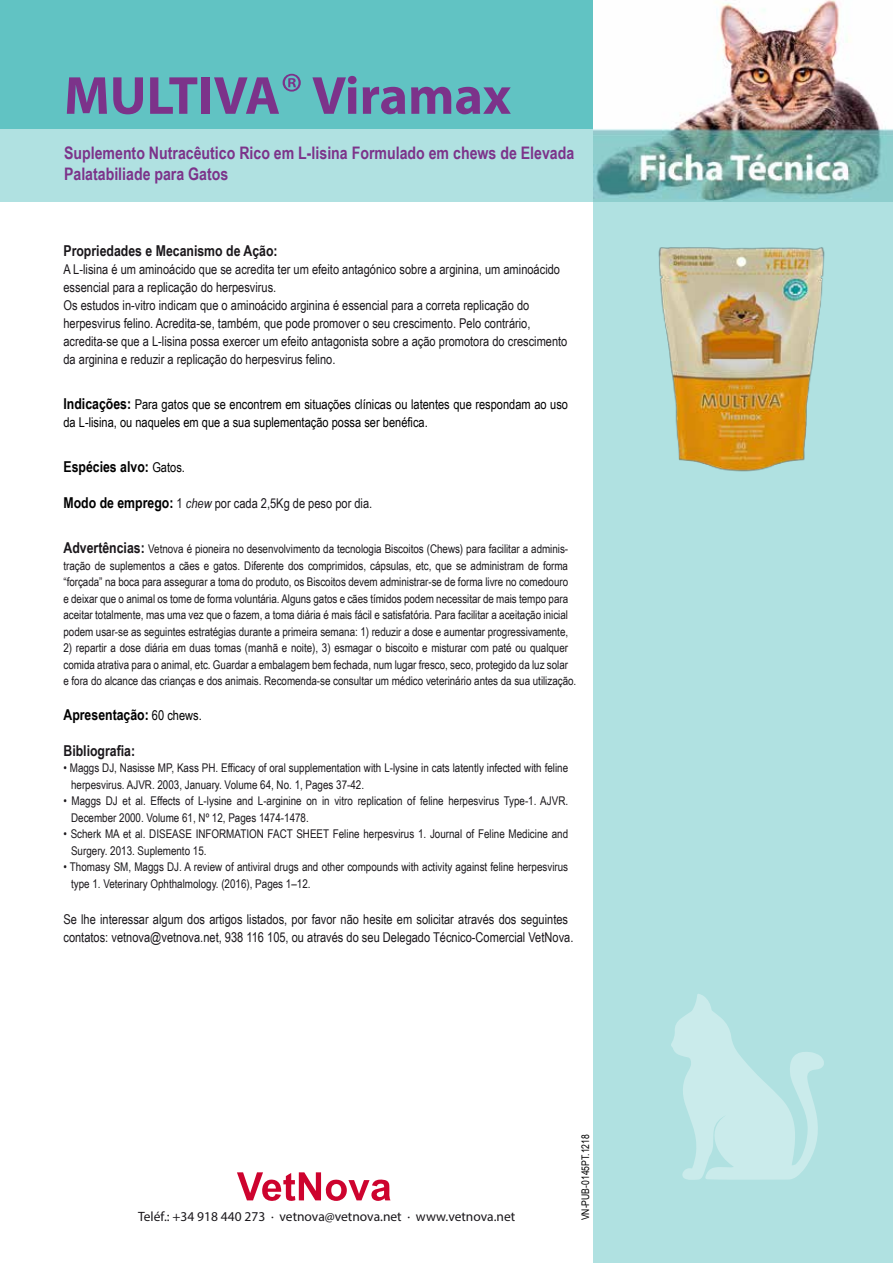
<style>
.page{position:relative;width:893px;height:1263px;background:#fff}
.page>*{position:absolute;margin:0;border:0;box-sizing:border-box;transform-origin:0 0}
.t1{font:700 54px "Myriad Pro";color:#7c338a}
.t2{font:700 17.25px/20.7px "Arial Narrow";color:#7c338a}
.t3{font:700 15px "Arial Narrow";color:#1a171b}
.t4{font:700 15px "Arial Narrow";color:#000}
.t5{font:13.5px/18px "Arial Narrow";color:#1a171b}
.t6{font:13.5px/18px "Arial Narrow";color:#000}
.t7{font:13.5px "Myriad Pro";color:#1a171b}
.t8{font:12px/16.5px "Arial Narrow";color:#1a171b}
.t9{font:10.5px "Arial Narrow";color:#000}
.s1{font-weight:400}
.s2{font-weight:700;font-size:15px}
.s3{font-weight:400;font-size:13.5px}
.s4{font-weight:700;font-size:15px;color:#000}
.s5{font-style:italic}
</style>
<div class="page">
<div style="left:593px;top:201px;width:300px;height:1062px;background:#b0e1e1"></div>
<div style="left:0;top:0;width:893px;height:201px;background:#61c3c3"></div>
<div style="left:0;top:129px;width:593px;height:72px;background:#b0e1e1"></div>
<svg style="left:237px;top:1172px;width:153px;height:29px"></svg>
<svg style="left:671px;top:994px;width:153px;height:186px"></svg>
<img style="left:658px;top:247px;width:167px;height:225px">
<img style="left:593px;top:0;width:300px;height:201px">
<h1 class="t1" style="left:64px;top:60px;width:448px">MULTIVA<span class="s1">®</span> Viramax</h1>
<h2 class="t2" style="left:64px;top:142px;width:512px">Suplemento Nutracêutico Rico em L-lisina Formulado em chews de Elevada<br>Palatabiliade para Gatos</h2>
<p class="t3" style="left:63px;top:240px;width:216px">Propriedades e Mecanismo de Ação:</p>
<p class="t5" style="left:63px;top:260px;width:505px">A L-lisina é um aminoácido que se acredita ter um efeito antagónico sobre a arginina, um aminoácido essencial para a replicação do herpesvirus.<br>Os estudos in-vitro indicam que o aminoácido arginina é essencial para a correta replicação do herpesvirus felino. Acredita-se, também, que pode promover o seu crescimento. Pelo contrário, acredita-se que a L-lisina possa exercer um efeito antagonista sobre a ação promotora do crescimento da arginina e reduzir a replicação do herpesvirus felino.</p>
<p class="t6" style="left:63px;top:395px;width:506px"><span class="s2">Indicações:</span> Para gatos que se encontrem em situações clínicas ou latentes que respondam ao uso da L-lisina, ou naqueles em que a sua suplementação possa ser benéfica.</p>
<p class="t4" style="left:63px;top:456px;width:123px">Espécies alvo: <span class="s3">Gatos.</span></p>
<p class="t5" style="left:63px;top:494px;width:310px"><span class="s4">Modo de emprego:</span> 1 <span class="s5">chew</span> por cada 2,5Kg de peso por dia.</p>
<p class="t8" style="left:63px;top:540px;width:506px;text-align:justify"><span class="s2">Advertências:</span> Vetnova é pioneira no desenvolvimento da tecnologia Biscoitos (Chews) para facilitar a adminis&shy;tração de suplementos a cães e gatos. Diferente dos comprimidos, cápsulas, etc, que se administram de forma “forçada” na boca para assegurar a toma do produto, os Biscoitos devem administrar-se de forma livre no comedouro e deixar que o animal os tome de forma voluntária. Alguns gatos e cães tímidos podem necessitar de mais tempo para aceitar totalmente, mas uma vez que o fazem, a toma diária é mais fácil e satisfatória. Para facilitar a aceitação inicial podem usar-se as seguintes estratégias durante a primeira semana: 1) reduzir a dose e aumentar progressivamente,</p>
<p class="t8" style="left:63px;top:639px;width:514px">2) repartir a dose diária em duas tomas (manhã e noite), 3) esmagar o biscoito e misturar com paté ou qualquer comida atrativa para o animal, etc. Guardar a embalagem bem fechada, num lugar fresco, seco, protegido da luz solar e fora do alcance das crianças e dos animais. Recomenda-se consultar um médico veterinário antes da sua utilização.</p>
<p class="t4" style="left:63px;top:703px;width:140px">Apresentação: <span class="s3">60 chews.</span></p>
<p class="t3" style="left:63px;top:739px;width:73px">Bibliografia:</p>
<p class="t8" style="left:71px;top:759px;width:499px;text-indent:-8px">• Maggs DJ, Nasisse MP, Kass PH. Efficacy of oral supplementation with L-lysine in cats latently infected with feline herpesvirus. AJVR. 2003, January. Volume 64, No. 1, Pages 37-42.</p>
<p class="t8" style="left:71px;top:792px;width:499px;text-indent:-8px">• Maggs DJ et al. Effects of L-lysine and L-arginine on in vitro replication of feline herpesvirus Type-1. AJVR.<br>December 2000. Volume 61, Nº 12, Pages 1474-1478.</p>
<p class="t8" style="left:71px;top:825px;width:499px;text-indent:-8px">• Scherk MA et al. DISEASE INFORMATION FACT SHEET Feline herpesvirus 1. Journal of Feline Medicine and<br>Surgery. 2013. Suplemento 15.</p>
<p class="t8" style="left:71px;top:858px;width:499px;text-indent:-8px">• Thomasy SM, Maggs DJ. A review of antiviral drugs and other compounds with activity against feline herpesvirus type 1. Veterinary Ophthalmology. (2016), Pages 1–12.</p>
<p class="t5" style="left:63px;top:909px;width:511px">Se lhe interessar algum dos artigos listados, por favor não hesite em solicitar através dos seguintes contatos: vetnova@vetnova.net, 938 116 105, ou através do seu Delegado Técnico-Comercial VetNova.</p>
<p class="t7" style="left:138px;top:1208px;width:379px">Teléf.: +34 918 440 273 · vetnova@vetnova.net · www.vetnova.net</p>
<p class="t9" style="left:578px;top:1220px;width:88px;rotate:-90deg">VN-PUB-0145PT.1218</p>
</div>
